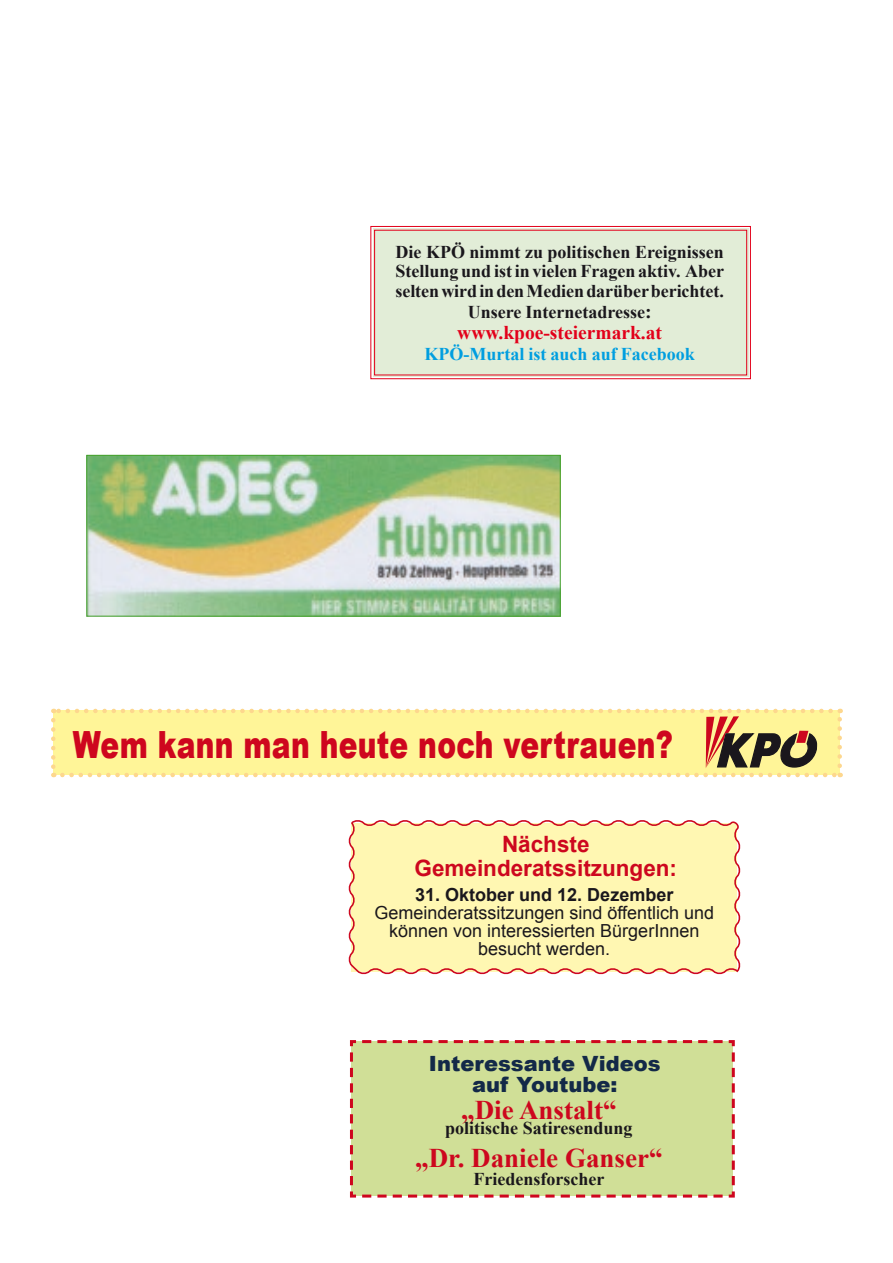
<style>
.page{position:relative;width:893px;height:1263px;background:#fff}
.page>*{position:absolute;margin:0;border:0;box-sizing:border-box;transform-origin:0 0}
.t1{font:900 37.5px "Arial";letter-spacing:.01em;color:#ce061e;scale:.75 1}
.t2{font:700 27px "Times New Roman";color:#cd071e}
.t3{font:700 22.5px "Arial";color:#cd071e}
.t4{font:900 21px "Arial";color:#132948}
.t5{font:700 19.5px "Times New Roman";color:#e2001a}
.t6{font:700 18px/19.5px "Times New Roman";color:#1a171c;text-align:justify}
.t7{font:18px "Arial";color:#1a171c}
.t8{font:700 18px "Times New Roman";color:#009ee0}
.t9{font:700 18px "Arial";color:#1a171c}
.s1{font-size:19.5px}
</style>
<div class="page">
<svg style="left:348px;top:820px;width:393px;height:155px;background:#fdf0b0"></svg>
<div style="left:350px;top:1040px;width:385px;height:158px;background:#d0df97"></div>
<img style="left:88px;top:457px;width:471px;height:157px">
<div style="left:86px;top:455px;width:475px;height:161px;border:1px solid #45a22b"></div>
<svg style="left:51px;top:709px;width:791px;height:68px;background:#f5e894"></svg>
<svg style="left:370px;top:226px;width:381px;height:153px;background:#e2e5d1"></svg>
<p class="t6" style="left:395px;top:241px;width:330px">Die KPÖ nimmt zu politischen Ereignissen Stellung und ist in vielen Fragen aktiv. Aber selten wird in den Medien darüber berichtet.</p>
<p class="t6" style="left:468px;top:301px;width:185px">Unsere Internetadresse<span class="s1">:</span></p>
<p class="t5" style="left:457px;top:319px;width:206px">www.kpoe-steiermark.at</p>
<p class="t8" style="left:425px;top:341px;width:272px">KPÖ-Murtal ist auch auf Facebook</p>
<p class="t1" style="left:73px;top:717px;width:801px">Wem kann man heute noch vertrauen?</p>
<p class="t3" style="left:502px;top:829px;width:89px">Nächste</p>
<p class="t3" style="left:414px;top:853px;width:264px">Gemeinderatssitzungen:</p>
<p class="t9" style="left:415px;top:883px;width:260px">31. Oktober und 12. Dezember</p>
<p class="t7" style="left:374px;top:901px;width:341px">Gemeinderatssitzungen sind öffentlich und</p>
<p class="t7" style="left:389px;top:919px;width:312px">können von interessierten BürgerInnen</p>
<p class="t7" style="left:478px;top:937px;width:134px">besucht werden.</p>
<p class="t4" style="left:429px;top:1049px;width:233px">Interessante Videos</p>
<p class="t4" style="left:472px;top:1070px;width:147px">auf Youtube:</p>
<p class="t2" style="left:461px;top:1092px;width:157px">„Die Anstalt“</p>
<p class="t6" style="left:445px;top:1118px;width:189px">politische Satiresendung</p>
<p class="t2" style="left:415px;top:1140px;width:249px">„Dr. Daniele Ganser“</p>
<p class="t6" style="left:474px;top:1169px;width:132px">Friedensforscher</p>
</div>
